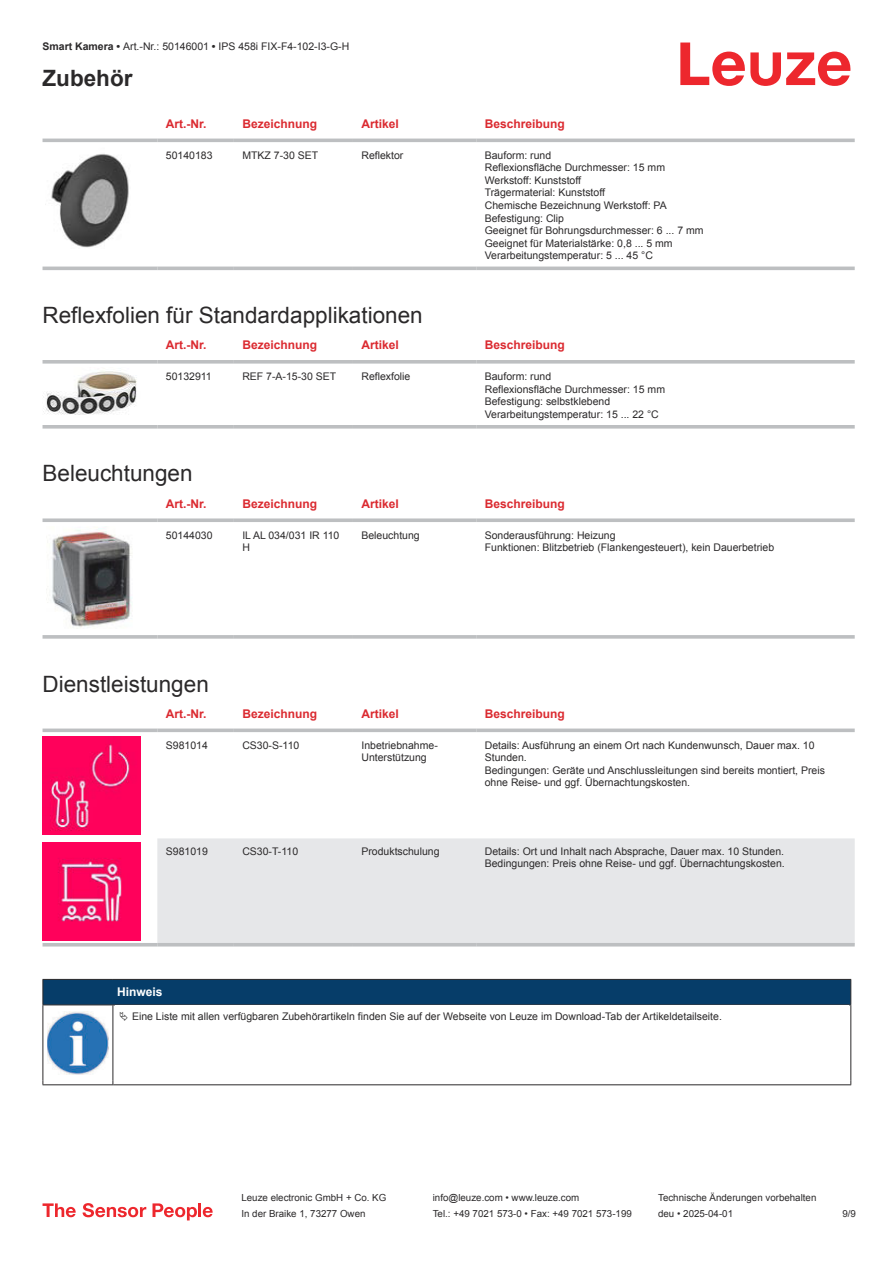
<style>
.page{position:relative;width:893px;height:1263px;background:#fff}
.page>*{position:absolute;margin:0;border:0;box-sizing:border-box;transform-origin:0 0}
.t1{font:22.5px "Arial";color:#2b292a}
.t2{font:700 22.5px "Arial";color:#2b292a}
.t3{font:700 12px "Arial";color:#db2a30}
.t4{font:700 12px "Arial";color:#fff}
.t5{font:10.5px/12.6px "Arial";color:#2b292a}
.t6{font:9.75px "Arial";color:#2b292a}
.s1{font-weight:700}
</style>
<div class="page">
<svg style="left:680px;top:43px;width:170px;height:43px"></svg>
<svg style="left:43px;top:138px;width:812px;height:129px"></svg>
<hr style="left:43px;top:139px;width:114px;height:3px;background:#bdbfc1">
<hr style="left:157px;top:139px;width:77px;height:3px;background:#bdbfc1">
<hr style="left:234px;top:139px;width:119px;height:3px;background:#bdbfc1">
<hr style="left:353px;top:139px;width:123px;height:3px;background:#bdbfc1">
<hr style="left:476px;top:139px;width:379px;height:3px;background:#bdbfc1">
<hr style="left:43px;top:267px;width:114px;height:3px;background:#bdbfc1">
<hr style="left:157px;top:267px;width:77px;height:3px;background:#bdbfc1">
<hr style="left:234px;top:267px;width:119px;height:3px;background:#bdbfc1">
<hr style="left:353px;top:267px;width:123px;height:3px;background:#bdbfc1">
<hr style="left:476px;top:267px;width:379px;height:3px;background:#bdbfc1">
<img style="left:45px;top:146px;width:93px;height:107px">
<svg style="left:43px;top:360px;width:114px;height:4px"></svg>
<svg style="left:157px;top:360px;width:77px;height:4px"></svg>
<svg style="left:234px;top:360px;width:119px;height:4px"></svg>
<svg style="left:353px;top:360px;width:123px;height:4px"></svg>
<svg style="left:476px;top:360px;width:379px;height:4px;background:#c3c5c7"></svg>
<svg style="left:43px;top:425px;width:114px;height:4px"></svg>
<svg style="left:157px;top:425px;width:77px;height:4px"></svg>
<svg style="left:234px;top:425px;width:119px;height:4px"></svg>
<svg style="left:353px;top:425px;width:123px;height:4px"></svg>
<svg style="left:476px;top:425px;width:379px;height:4px;background:#c3c5c7"></svg>
<img style="left:43px;top:371px;width:94px;height:44px">
<svg style="left:43px;top:518px;width:114px;height:4px"></svg>
<svg style="left:157px;top:518px;width:77px;height:4px"></svg>
<svg style="left:234px;top:518px;width:119px;height:4px"></svg>
<svg style="left:353px;top:518px;width:123px;height:4px"></svg>
<svg style="left:476px;top:518px;width:379px;height:4px;background:#c4c6c8"></svg>
<svg style="left:43px;top:635px;width:114px;height:4px"></svg>
<svg style="left:157px;top:635px;width:77px;height:4px"></svg>
<svg style="left:234px;top:635px;width:119px;height:4px"></svg>
<svg style="left:353px;top:635px;width:123px;height:4px"></svg>
<svg style="left:476px;top:635px;width:379px;height:4px;background:#c3c5c7"></svg>
<img style="left:52px;top:526px;width:80px;height:102px">
<svg style="left:43px;top:736px;width:812px;height:211px"></svg>
<div style="left:157px;top:838px;width:698px;height:105px;background:#e6e7e9"></div>
<svg style="left:43px;top:728px;width:114px;height:4px"></svg>
<svg style="left:157px;top:728px;width:77px;height:4px"></svg>
<svg style="left:234px;top:728px;width:119px;height:4px"></svg>
<svg style="left:353px;top:728px;width:123px;height:4px"></svg>
<svg style="left:476px;top:728px;width:379px;height:4px;background:#c6c7c9"></svg>
<hr style="left:43px;top:943px;width:114px;height:3px;background:#bdbfc1">
<hr style="left:157px;top:943px;width:77px;height:3px;background:#bdbfc1">
<hr style="left:234px;top:943px;width:119px;height:3px;background:#bdbfc1">
<hr style="left:353px;top:943px;width:123px;height:3px;background:#bdbfc1">
<hr style="left:476px;top:943px;width:379px;height:3px;background:#bdbfc1">
<img style="left:43px;top:736px;width:97px;height:98px">
<img style="left:43px;top:843px;width:97px;height:97px">
<div style="left:43px;top:979px;width:808px;height:26px;background:#063d69"></div>
<hr style="left:113px;top:1004px;width:738px;height:1px;background:#2b292a">
<hr style="left:43px;top:1005px;width:1px;height:75px;background:#2b292a">
<hr style="left:113px;top:1005px;width:1px;height:75px;background:#2b292a">
<hr style="left:850px;top:1005px;width:1px;height:75px;background:#2b292a">
<hr style="left:43px;top:1084px;width:70px;height:1px;background:#2b292a">
<hr style="left:113px;top:1084px;width:738px;height:1px;background:#2b292a">
<img style="left:47px;top:1011px;width:61px;height:63px">
<svg style="left:43px;top:1203px;width:33px;height:14px"></svg>
<svg style="left:83px;top:1203px;width:63px;height:14px"></svg>
<svg style="left:153px;top:1203px;width:44px;height:17px"></svg>
<hr style="left:198px;top:1203px;width:3px;height:14px;background:#ed272d">
<svg style="left:203px;top:1207px;width:10px;height:10px"></svg>
<p class="t5" style="left:43px;top:41px;width:308px"><span class="s1">Smart Kamera •</span> Art.-Nr.: 50146001 <span class="s1">•</span> IPS 458i FIX-F4-102-I3-G-H</p>
<h1 class="t2" style="left:43px;top:70px;width:92px">Zubehör</h1>
<p class="t3" style="left:166px;top:119px;width:42px">Art.-Nr.</p>
<p class="t3" style="left:242px;top:119px;width:76px">Bezeichnung</p>
<p class="t3" style="left:361px;top:119px;width:39px">Artikel</p>
<p class="t3" style="left:485px;top:119px;width:82px">Beschreibung</p>
<p class="t5" style="left:166px;top:150px;width:48px">50140183</p>
<p class="t5" style="left:242px;top:150px;width:77px">MTKZ 7-30 SET</p>
<p class="t5" style="left:361px;top:150px;width:44px">Reflektor</p>
<p class="t5" style="left:485px;top:150px;width:220px">Bauform: rund<br>Reflexionsfläche Durchmesser: 15 mm<br>Werkstoff: Kunststoff<br>Trägermaterial: Kunststoff<br>Chemische Bezeichnung Werkstoff: PA<br>Befestigung: Clip<br>Geeignet für Bohrungsdurchmesser: 6 ... 7 mm<br>Geeignet für Materialstärke: 0,8 ... 5 mm<br>Verarbeitungstemperatur: 5 ... 45 °C</p>
<h1 class="t1" style="left:43px;top:307px;width:382px">Reflexfolien für Standardapplikationen</h1>
<p class="t3" style="left:166px;top:340px;width:42px">Art.-Nr.</p>
<p class="t3" style="left:242px;top:340px;width:76px">Bezeichnung</p>
<p class="t3" style="left:361px;top:340px;width:39px">Artikel</p>
<p class="t3" style="left:485px;top:340px;width:82px">Beschreibung</p>
<p class="t5" style="left:166px;top:371px;width:47px">50132911</p>
<p class="t5" style="left:242px;top:371px;width:95px">REF 7-A-15-30 SET</p>
<p class="t5" style="left:361px;top:371px;width:51px">Reflexfolie</p>
<p class="t5" style="left:485px;top:371px;width:182px">Bauform: rund<br>Reflexionsfläche Durchmesser: 15 mm<br>Befestigung: selbstklebend<br>Verarbeitungstemperatur: 15 ... 22 °C</p>
<h1 class="t1" style="left:43px;top:465px;width:152px">Beleuchtungen</h1>
<p class="t3" style="left:166px;top:499px;width:42px">Art.-Nr.</p>
<p class="t3" style="left:242px;top:499px;width:76px">Bezeichnung</p>
<p class="t3" style="left:361px;top:499px;width:39px">Artikel</p>
<p class="t3" style="left:485px;top:499px;width:82px">Beschreibung</p>
<p class="t5" style="left:166px;top:529px;width:48px">50144030</p>
<p class="t5" style="left:242px;top:529px;width:99px">IL AL 034/031 IR 110<br>H</p>
<p class="t5" style="left:361px;top:529px;width:60px">Beleuchtung</p>
<p class="t5" style="left:485px;top:529px;width:291px">Sonderausführung: Heizung<br>Funktionen: Blitzbetrieb (Flankengesteuert), kein Dauerbetrieb</p>
<h1 class="t1" style="left:43px;top:675px;width:168px">Dienstleistungen</h1>
<p class="t3" style="left:166px;top:709px;width:42px">Art.-Nr.</p>
<p class="t3" style="left:242px;top:709px;width:76px">Bezeichnung</p>
<p class="t3" style="left:361px;top:709px;width:39px">Artikel</p>
<p class="t3" style="left:485px;top:709px;width:82px">Beschreibung</p>
<p class="t5" style="left:166px;top:739px;width:44px">S981014</p>
<p class="t5" style="left:242px;top:739px;width:58px">CS30-S-110</p>
<p class="t5" style="left:361px;top:739px;width:78px">Inbetriebnahme-<br>Unterstützung</p>
<p class="t5" style="left:485px;top:739px;width:342px">Details: Ausführung an einem Ort nach Kundenwunsch, Dauer max. 10<br>Stunden.<br>Bedingungen: Geräte und Anschlussleitungen sind bereits montiert, Preis ohne Reise- und ggf. Übernachtungskosten.</p>
<p class="t5" style="left:166px;top:846px;width:44px">S981019</p>
<p class="t5" style="left:242px;top:846px;width:57px">CS30-T-110</p>
<p class="t5" style="left:361px;top:846px;width:80px">Produktschulung</p>
<p class="t5" style="left:485px;top:846px;width:301px">Details: Ort und Inhalt nach Absprache, Dauer max. 10 Stunden.<br>Bedingungen: Preis ohne Reise- und ggf. Übernachtungskosten.</p>
<p class="t4" style="left:117px;top:987px;width:47px">Hinweis</p>
<p class="t5" style="left:132px;top:1011px;width:591px">Eine Liste mit allen verfügbaren Zubehörartikeln finden Sie auf der Webseite von Leuze im Download-Tab der Artikeldetailseite.</p>
<p class="t6" style="left:241px;top:1194px;width:146px">Leuze electronic GmbH + Co. KG</p>
<p class="t6" style="left:433px;top:1194px;width:148px">info@leuze.com • www.leuze.com</p>
<p class="t6" style="left:658px;top:1194px;width:160px">Technische Änderungen vorbehalten</p>
<p class="t6" style="left:241px;top:1210px;width:126px">In der Braike 1, 73277 Owen</p>
<p class="t6" style="left:433px;top:1210px;width:201px">Tel.: +49 7021 573-0 • Fax: +49 7021 573-199</p>
<p class="t6" style="left:658px;top:1210px;width:76px">deu • 2025-04-01</p>
<p class="t6" style="left:842px;top:1210px;width:15px">9 /9</p>
</div>
